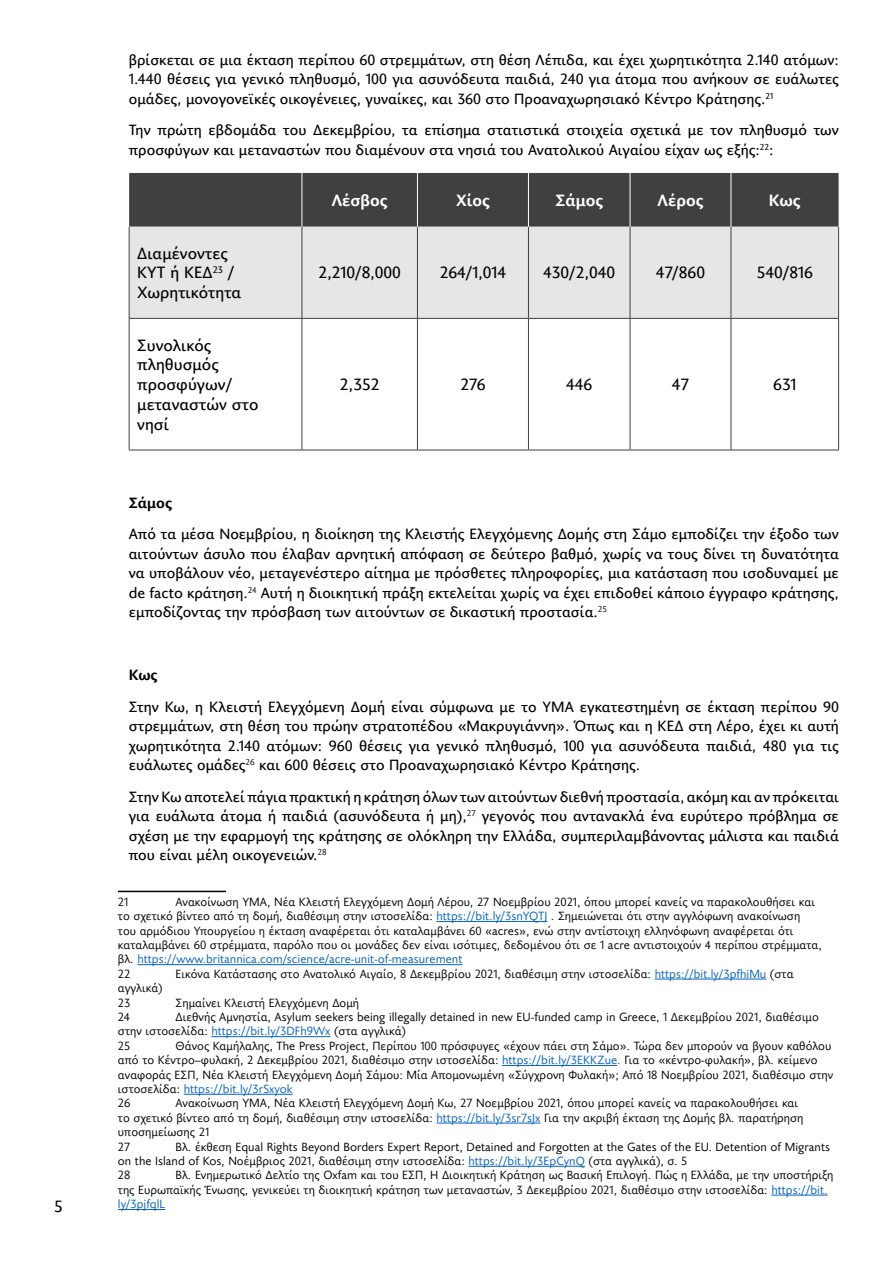
<style>
.page{position:relative;width:893px;height:1263px;background:#fff}
.page>*{position:absolute;margin:0;border:0;box-sizing:border-box;transform-origin:0 0}
.t1{font:16.5px/19.8px "Joanna Sans Nova";color:#000}
.t2{font:700 16.5px "Joanna Sans Nova";color:#fff}
.t3{font:15px/19.5px "Joanna Sans Nova";color:#000;text-align:justify}
.t4{font:700 15px "Joanna Sans Nova";color:#000}
.t5{font:12px/14.4px "Joanna Sans Nova";color:#000}
.s1{color:#0563c1}
.s2{color:#2f5496}
</style>
<div class="page">
<div style="left:129px;top:173px;width:710px;height:54px;background:#404040"></div>
<div style="left:130px;top:227px;width:708px;height:91px;background:#e7e6e6"></div>
<hr style="left:129px;top:318px;width:173px;height:1px;background:#404040">
<hr style="left:302px;top:318px;width:115px;height:1px;background:#404040">
<hr style="left:417px;top:318px;width:111px;height:1px;background:#404040">
<hr style="left:528px;top:318px;width:102px;height:1px;background:#404040">
<hr style="left:630px;top:318px;width:101px;height:1px;background:#404040">
<hr style="left:731px;top:318px;width:108px;height:1px;background:#404040">
<hr style="left:129px;top:450px;width:173px;height:1px;background:#404040">
<hr style="left:302px;top:450px;width:115px;height:1px;background:#404040">
<hr style="left:417px;top:450px;width:111px;height:1px;background:#404040">
<hr style="left:528px;top:450px;width:102px;height:1px;background:#404040">
<hr style="left:630px;top:450px;width:101px;height:1px;background:#404040">
<hr style="left:731px;top:450px;width:108px;height:1px;background:#404040">
<hr style="left:129px;top:227px;width:1px;height:91px;background:#404040">
<hr style="left:129px;top:319px;width:1px;height:131px;background:#404040">
<hr style="left:302px;top:227px;width:1px;height:91px;background:#404040">
<hr style="left:417px;top:227px;width:1px;height:91px;background:#404040">
<hr style="left:528px;top:227px;width:1px;height:91px;background:#404040">
<hr style="left:630px;top:227px;width:1px;height:91px;background:#404040">
<hr style="left:731px;top:227px;width:1px;height:91px;background:#404040">
<hr style="left:838px;top:227px;width:1px;height:91px;background:#404040">
<hr style="left:302px;top:319px;width:1px;height:131px;background:#404040">
<hr style="left:417px;top:319px;width:1px;height:131px;background:#404040">
<hr style="left:528px;top:319px;width:1px;height:131px;background:#404040">
<hr style="left:630px;top:319px;width:1px;height:131px;background:#404040">
<hr style="left:731px;top:319px;width:1px;height:131px;background:#404040">
<hr style="left:838px;top:319px;width:1px;height:131px;background:#404040">
<hr style="left:302px;top:173px;width:1px;height:54px;background:#fff">
<hr style="left:417px;top:173px;width:1px;height:54px;background:#fff">
<hr style="left:528px;top:173px;width:1px;height:54px;background:#fff">
<hr style="left:630px;top:173px;width:1px;height:54px;background:#fff">
<hr style="left:731px;top:173px;width:1px;height:54px;background:#fff">
<hr style="left:118px;top:891px;width:108px;height:1px;background:#000">
<hr style="left:436px;top:921px;width:111px;height:1px;background:#0563c1">
<hr style="left:137px;top:964px;width:325px;height:1px;background:#0563c1">
<hr style="left:655px;top:979px;width:111px;height:1px;background:#0563c1">
<hr style="left:211px;top:1036px;width:119px;height:1px;background:#0563c1">
<hr style="left:502px;top:1065px;width:115px;height:1px;background:#0563c1">
<hr style="left:184px;top:1094px;width:109px;height:1px;background:#0563c1">
<hr style="left:436px;top:1123px;width:104px;height:1px;background:#0563c1">
<hr style="left:468px;top:1166px;width:117px;height:1px;background:#0563c1">
<hr style="left:771px;top:1195px;width:56px;height:1px;background:#0563c1">
<hr style="left:118px;top:1209px;width:47px;height:1px;background:#0563c1">
<h1 class="t1" style="left:54px;top:1196px;width:10px">5</h1>
<p class="t3" style="left:129px;top:49px;width:712px">βρίσκεται σε μια έκταση περίπου 60 στρεμμάτων, στη θέση Λέπιδα, και έχει χωρητικότητα 2.140 ατόμων:<br>1.440 θέσεις για γενικό πληθυσμό, 100 για ασυνόδευτα παιδιά, 240 για άτομα που ανήκουν σε ευάλωτες ομάδες, μονογονεϊκές οικογένειες, γυναίκες, και 360 στο Προαναχωρησιακό Κέντρο Κράτησης.<sup>21</sup></p>
<p class="t3" style="left:129px;top:120px;width:712px">Την πρώτη εβδομάδα του Δεκεμβρίου, τα επίσημα στατιστικά στοιχεία σχετικά με τον πληθυσμό των προσφύγων και μεταναστών που διαμένουν στα νησιά του Ανατολικού Αιγαίου είχαν ως εξής:<sup>22</sup>:</p>
<h1 class="t2" style="left:332px;top:188px;width:57px">Λέσβος</h1>
<h1 class="t2" style="left:456px;top:188px;width:35px">Χίος</h1>
<h1 class="t2" style="left:555px;top:188px;width:49px">Σάμος</h1>
<h1 class="t2" style="left:658px;top:188px;width:47px">Λέρος</h1>
<h1 class="t2" style="left:769px;top:188px;width:33px">Κως</h1>
<h1 class="t1" style="left:137px;top:242px;width:106px">Διαμένοντες<br>ΚΥΤ ή ΚΕΔ<sup>23</sup> /<br>Χωρητικότητα</h1>
<h1 class="t1" style="left:318px;top:262px;width:84px">2,210/8,000</h1>
<h1 class="t1" style="left:440px;top:262px;width:68px">264/1,014</h1>
<h1 class="t1" style="left:543px;top:262px;width:74px">430/2,040</h1>
<h1 class="t1" style="left:656px;top:262px;width:51px">47/860</h1>
<h1 class="t1" style="left:757px;top:262px;width:58px">540/816</h1>
<h1 class="t1" style="left:137px;top:334px;width:123px">Συνολικός πληθυσμός προσφύγων/ μεταναστών στο νησί</h1>
<h1 class="t1" style="left:340px;top:374px;width:41px">2,352</h1>
<h1 class="t1" style="left:460px;top:374px;width:27px">276</h1>
<h1 class="t1" style="left:566px;top:374px;width:28px">446</h1>
<h1 class="t1" style="left:672px;top:374px;width:19px">47</h1>
<h1 class="t1" style="left:773px;top:374px;width:25px">631</h1>
<p class="t4" style="left:129px;top:491px;width:45px">Σάμος</p>
<p class="t3" style="left:129px;top:524px;width:712px">Από τα μέσα Νοεμβρίου, η διοίκηση της Κλειστής Ελεγχόμενης Δομής στη Σάμο εμποδίζει την έξοδο των αιτούντων άσυλο που έλαβαν αρνητική απόφαση σε δεύτερο βαθμό, χωρίς να τους δίνει τη δυνατότητα να υποβάλουν νέο, μεταγενέστερο αίτημα με πρόσθετες πληροφορίες, μια κατάσταση που ισοδυναμεί με de facto κράτηση.<sup>24</sup> Αυτή η διοικητική πράξη εκτελείται χωρίς να έχει επιδοθεί κάποιο έγγραφο κράτησης, εμποδίζοντας την πρόσβαση των αιτούντων σε δικαστική προστασία.<sup>25</sup></p>
<p class="t4" style="left:129px;top:664px;width:30px">Κως</p>
<p class="t3" style="left:129px;top:696px;width:712px">Στην Κω, η Κλειστή Ελεγχόμενη Δομή είναι σύμφωνα με το ΥΜΑ εγκατεστημένη σε έκταση περίπου 90 στρεμμάτων, στη θέση του πρώην στρατοπέδου «Μακρυγιάννη». Όπως και η ΚΕΔ στη Λέρο, έχει κι αυτή χωρητικότητα 2.140 ατόμων: 960 θέσεις για γενικό πληθυσμό, 100 για ασυνόδευτα παιδιά, 480 για τις ευάλωτες ομάδες<sup>26</sup> και 600 θέσεις στο Προαναχωρησιακό Κέντρο Κράτησης.</p>
<p class="t3" style="left:129px;top:786px;width:712px">Στην Κω αποτελεί πάγια πρακτική η κράτηση όλων των αιτούντων διεθνή προστασία, ακόμη και αν πρόκειται για ευάλωτα άτομα ή παιδιά (ασυνόδευτα ή μη),<sup>27</sup> γεγονός που αντανακλά ένα ευρύτερο πρόβλημα σε σχέση με την εφαρμογή της κράτησης σε ολόκληρη την Ελλάδα, συμπεριλαμβάνοντας μάλιστα και παιδιά που είναι μέλη οικογενειών.<sup>28</sup></p>
<p class="t5" style="left:118px;top:894px;width:705px;text-indent:58px">Ανακοίνωση ΥΜΑ, Νέα Κλειστή Ελεγχόμενη Δομή Λέρου, 27 Νοεμβρίου 2021, όπου μπορεί κανείς να παρακολουθήσει και το σχετικό βίντεο από τη δομή, διαθέσιμη στην ιστοσελίδα: <span class="s1">https://bit.ly/3snYQTJ</span> . Σημειώνεται ότι στην αγγλόφωνη ανακοίνωση<br>του αρμόδιου Υπουργείου η έκταση αναφέρεται ότι καταλαμβάνει 60 «acres», ενώ στην αντίστοιχη ελληνόφωνη αναφέρεται ότι καταλαμβάνει 60 στρέμματα, παρόλο που οι μονάδες δεν είναι ισότιμες, δεδομένου ότι σε 1 acre αντιστοιχούν 4 περίπου στρέμματα, βλ. <span class="s1">https://www.britannica.com/science/acre-unit-of-measurement<br></span>22</p>
<p class="t5" style="left:118px;top:894px;width:12px">21</p>
<p class="t5" style="left:176px;top:966px;width:619px">Εικόνα Κατάστασης στο Ανατολικό Αιγαίο, 8 Δεκεμβρίου 2021, διαθέσιμη στην ιστοσελίδα: <span class="s1">https://bit.ly/3pfhiMu</span> (στα</p>
<p class="t5" style="left:118px;top:980px;width:46px">αγγλικά)<br>23</p>
<p class="t5" style="left:176px;top:995px;width:185px">Σημαίνει Κλειστή Ελεγχόμενη Δομή</p>
<p class="t5" style="left:118px;top:1009px;width:702px;text-indent:58px">Διεθνής Αμνηστία, Asylum seekers being illegally detained in new EU-funded camp in Greece, 1 Δεκεμβρίου 2021, διαθέσιμο στην ιστοσελίδα: <span class="s1">https://bit.ly/3DFh9Wx</span> (στα αγγλικά)<br>25</p>
<p class="t5" style="left:118px;top:1009px;width:14px">24</p>
<p class="t5" style="left:118px;top:1038px;width:717px;text-indent:58px">Θάνος Καμήλαλης, The Press Project, Περίπου 100 πρόσφυγες «έχουν πάει στη Σάμο». Τώρα δεν μπορούν να βγουν καθόλου από το Κέντρο–φυλακή, 2 Δεκεμβρίου 2021, διαθέσιμο στην ιστοσελίδα: <span class="s1">https://bit.ly/3EKKZue</span><span class="s2">.</span> Για το «κέντρο-φυλακή», βλ. κείμενο αναφοράς ΕΣΠ, Νέα Κλειστή Ελεγχόμενη Δομή Σάμου: Μία Απομονωμένη «Σύγχρονη Φυλακή»; Από 18 Νοεμβρίου 2021, διαθέσιμο στην ιστοσελίδα: <span class="s1">https://bit.ly/3rSxyok<br></span>26</p>
<p class="t5" style="left:118px;top:1095px;width:687px;text-indent:58px">Ανακοίνωση ΥΜΑ, Νέα Κλειστή Ελεγχόμενη Δομή Κω, 27 Νοεμβρίου 2021, όπου μπορεί κανείς να παρακολουθήσει και το σχετικό βίντεο από τη δομή, διαθέσιμη στην ιστοσελίδα: <span class="s1">https://bit.ly/3sr7sJx</span> Για την ακριβή έκταση της Δομής βλ. παρατήρηση υποσημείωσης 21<br>27</p>
<p class="t5" style="left:118px;top:1139px;width:714px;text-indent:58px">Βλ. έκθεση Equal Rights Beyond Borders Expert Report, Detained and Forgotten at the Gates of the EU. Detention of Migrants on the Island of Kos, Νοέμβριος 2021, διαθέσιμη στην ιστοσελίδα: <span class="s1">https://bit.ly/3EpCynQ</span> (στα αγγλικά), σ. 5<br>28</p>
<p class="t5" style="left:118px;top:1167px;width:717px;text-indent:58px">Βλ. Ενημερωτικό Δελτίο της Oxfam και του ΕΣΠ, Η Διοικητική Κράτηση ως Βασική Επιλογή. Πώς η Ελλάδα, με την υποστήριξη της Ευρωπαϊκής Ένωσης, γενικεύει τη διοικητική κράτηση των μεταναστών, 3 Δεκεμβρίου 2021, διαθέσιμο στην ιστοσελίδα: <span class="s1">https://bit. ly/3pjfqlL</span></p>
</div>
